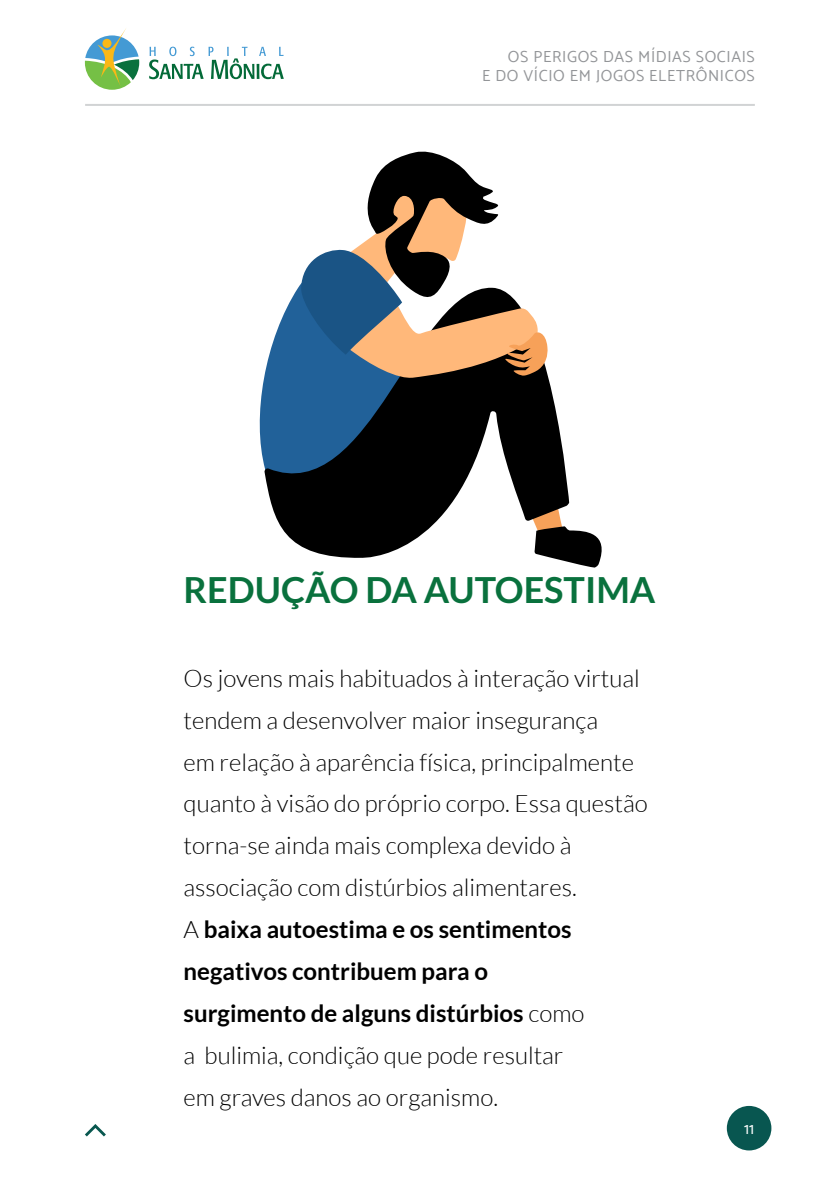
<style>
.page{position:relative;width:840px;height:1191px;background:#fff}
.page>*{position:absolute;margin:0;border:0;box-sizing:border-box;transform-origin:0 0}
.t1{font:700 36px "Lato";color:#09713d}
.t2{font:300 24px/42px "Lato";color:#000}
.t3{font:16px/19.2px "Catamaran";letter-spacing:.04em;color:#939598;text-align:right}
.t4{font:16px "Catamaran";color:#fff}
.s1{font-weight:700}
</style>
<div class="page">
<div style="left:726px;top:1106px;width:45px;height:44px;background:#085650;border-radius:50%"></div>
<hr style="left:85px;top:104px;width:669px;height:2px;background:#d1d3d4">
<svg style="left:85px;top:1124px;width:21px;height:13px"></svg>
<svg style="left:85px;top:28px;width:54px;height:62px"></svg>
<svg style="left:149px;top:47px;width:134px;height:32px"></svg>
<svg style="left:259px;top:151px;width:343px;height:417px"></svg>
<p class="t3" style="left:482px;top:47px;width:274px">OS PERIGOS DAS MÍDIAS SOCIAIS<br>E DO VÍCIO EM JOGOS ELETRÔNICOS</p>
<h1 class="t1" style="left:183px;top:569px;width:473px">REDUÇÃO DA AUTOESTIMA</h1>
<p class="t2" style="left:183px;top:657px;width:465px">Os jovens mais habituados à interação virtual tendem a desenvolver maior insegurança<br>em relação à aparência física, principalmente quanto à visão do próprio corpo. Essa questão torna-se ainda mais complexa devido à associação com distúrbios alimentares.<br>A <span class="s1">baixa autoestima e os sentimentos negativos contribuem para o<br>surgimento de alguns distúrbios</span> como<br>a bulimia, condição que pode resultar<br>em graves danos ao organismo.</p>
<p class="t4" style="left:743px;top:1118px;width:11px">11</p>
</div>
